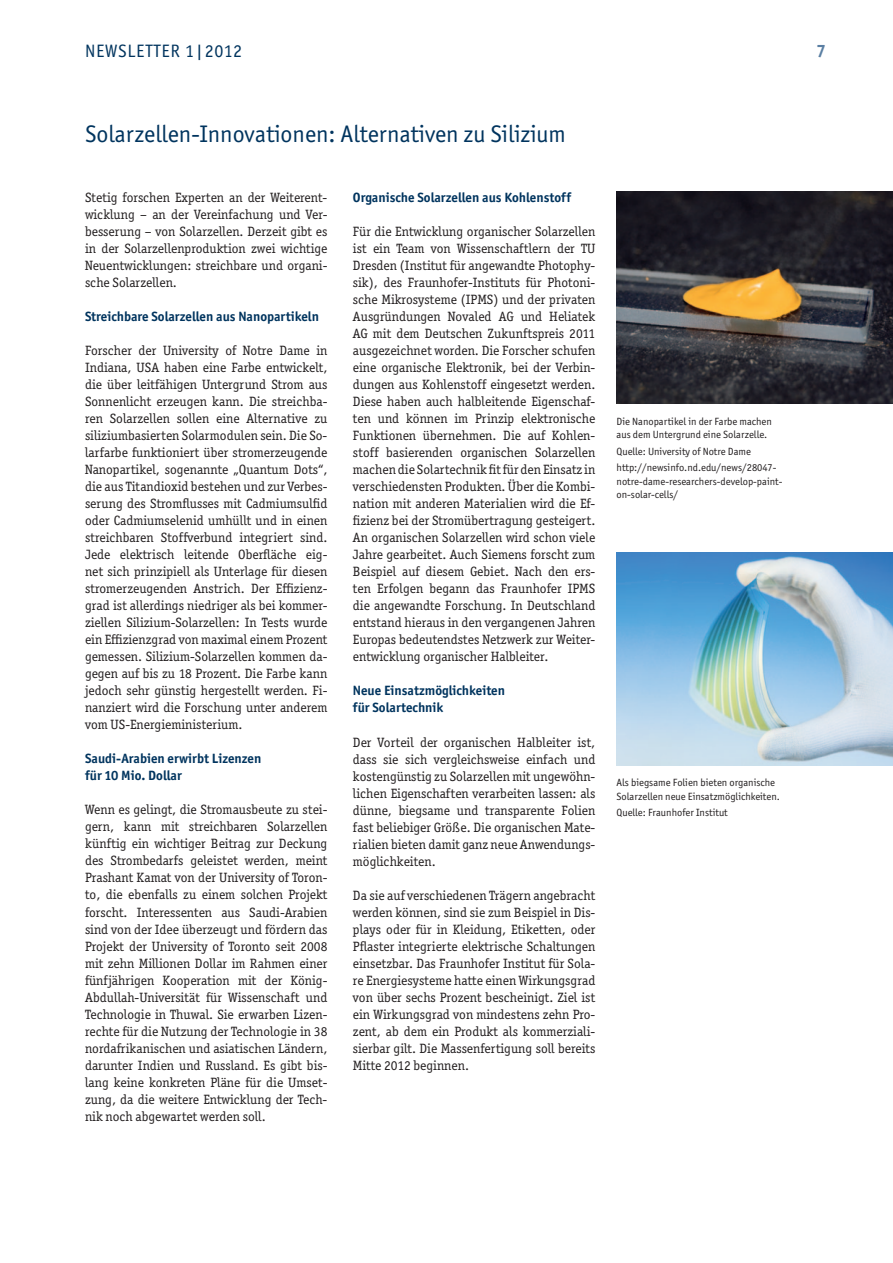
<style>
.page{position:relative;width:893px;height:1263px;background:#fff}
.page>*{position:absolute;margin:0;border:0;box-sizing:border-box;transform-origin:0 0}
.t1{font:24px "Officina San ITC";color:#00345e}
.t2{font:18px "Officina San ITC";letter-spacing:.04em;color:#00345e}
.t3{font:700 18px "Officina San ITC";color:#5a7fa3}
.t4{font:13.5px/17px "Officina Ser ITC";color:#231f20;text-align:justify}
.t5{font:700 13.5px/17px "Officina San ITC";color:#00345e}
.t6{font:10.5px/13.5px "Officina San ITC";color:#231f20}
</style>
<div class="page">
<img style="left:617px;top:553px;width:276px;height:212px">
<img style="left:617px;top:191px;width:276px;height:213px">
<h2 class="t2" style="left:85px;top:41px;width:61px">Newsletter</h2>
<h2 class="t2" style="left:185px;top:41px;width:59px">1|2012</h2>
<h2 class="t3" style="left:816px;top:40px;width:11px">7</h2>
<h1 class="t1" style="left:85px;top:120px;width:482px">Solarzellen-Innovationen: Alternativen zu Silizium</h1>
<p class="t4" style="left:85px;top:189px;width:244px">Stetig forschen Experten an der Weiterent&shy;wicklung – an der Vereinfachung und Ver&shy;besserung – von Solarzellen. Derzeit gibt es in der Solarzellenproduktion zwei wichtige Neuentwicklungen: streichbare und organi&shy;sche Solarzellen.</p>
<p class="t5" style="left:85px;top:308px;width:235px">Streichbare Solarzellen aus Nanopartikeln</p>
<p class="t4" style="left:85px;top:342px;width:244px">Forscher der University of Notre Dame in Indiana, USA haben eine Farbe entwickelt, die über leitfähigen Untergrund Strom aus Sonnenlicht erzeugen kann. Die streichba&shy;ren Solarzellen sollen eine Alternative zu siliziumbasierten Solarmodulen sein. Die So&shy;larfarbe funktioniert über stromerzeugende Nanopartikel, sogenannte „Quantum Dots“, die aus Titandioxid bestehen und zur Verbes&shy;serung des Stromflusses mit Cadmiumsulfid oder Cadmiumselenid umhüllt und in einen streichbaren Stoffverbund integriert sind.<br>Jede elektrisch leitende Oberfläche eig&shy;net sich prinzipiell als Unterlage für diesen stromerzeugenden Anstrich. Der Effizienz&shy;grad ist allerdings niedriger als bei kommer&shy;ziellen Silizium-Solarzellen: In Tests wurde ein Effizienzgrad von maximal einem Prozent gemessen. Silizium-Solarzellen kommen da&shy;gegen auf bis zu 18 Prozent. Die Farbe kann jedoch sehr günstig hergestellt werden. Fi&shy;nanziert wird die Forschung unter anderem vom US-Energieministerium.</p>
<p class="t5" style="left:85px;top:750px;width:178px">Saudi-Arabien erwirbt Lizenzen für 10 Mio. Dollar</p>
<p class="t4" style="left:85px;top:801px;width:244px">Wenn es gelingt, die Stromausbeute zu stei&shy;gern, kann mit streichbaren Solarzellen künftig ein wichtiger Beitrag zur Deckung des Strombedarfs geleistet werden, meint Prashant Kamat von der University of Toron&shy;to, die ebenfalls zu einem solchen Projekt forscht. Interessenten aus Saudi-Arabien sind von der Idee überzeugt und fördern das Projekt der University of Toronto seit 2008 mit zehn Millionen Dollar im Rahmen einer fünfjährigen Kooperation mit der König-Abdullah-Universität für Wissenschaft und Technologie in Thuwal. Sie erwarben Lizen&shy;rechte für die Nutzung der Technologie in 38 nordafrikanischen und asiatischen Ländern, darunter Indien und Russland. Es gibt bis&shy;lang keine konkreten Pläne für die Umset&shy;zung, da die weitere Entwicklung der Tech&shy;nik noch abgewartet werden soll.</p>
<p class="t5" style="left:353px;top:189px;width:220px">Organische Solarzellen aus Kohlenstoff</p>
<p class="t4" style="left:353px;top:223px;width:244px">Für die Entwicklung organischer Solarzellen ist ein Team von Wissenschaftlern der TU Dresden (Institut für angewandte Photophy&shy;sik), des Fraunhofer-Instituts für Photoni&shy;sche Mikrosysteme (IPMS) und der privaten Ausgründungen Novaled AG und Heliatek AG mit dem Deutschen Zukunftspreis 2011 ausgezeichnet worden. Die Forscher schufen eine organische Elektronik, bei der Verbin&shy;dungen aus Kohlenstoff eingesetzt werden.<br>Diese haben auch halbleitende Eigenschaf&shy;ten und können im Prinzip elektronische Funktionen übernehmen. Die auf Kohlen&shy;stoff basierenden organischen Solarzellen machen die Solartechnik fit für den Einsatz in verschiedensten Produkten. Über die Kombi&shy;nation mit anderen Materialien wird die Ef&shy;fizienz bei der Stromübertragung gesteigert.<br>An organischen Solarzellen wird schon viele Jahre gearbeitet. Auch Siemens forscht zum Beispiel auf diesem Gebiet. Nach den ers&shy;ten Erfolgen begann das Fraunhofer IPMS die angewandte Forschung. In Deutschland entstand hieraus in den vergangenen Jahren Europas bedeutendstes Netzwerk zur Weiter&shy;entwicklung organischer Halbleiter.</p>
<p class="t5" style="left:353px;top:682px;width:154px">Neue Einsatzmöglichkeiten für Solartechnik</p>
<p class="t4" style="left:353px;top:733px;width:244px">Der Vorteil der organischen Halbleiter ist, dass sie sich vergleichsweise einfach und kostengünstig zu Solarzellen mit ungewöhn&shy;lichen Eigenschaften verarbeiten lassen: als dünne, biegsame und transparente Folien fast beliebiger Größe. Die organischen Mate&shy;rialien bieten damit ganz neue Anwendungs&shy;möglichkeiten.</p>
<p class="t4" style="left:353px;top:886px;width:244px">Da sie auf verschiedenen Trägern angebracht werden können, sind sie zum Beispiel in Dis&shy;plays oder für in Kleidung, Etiketten, oder Pflaster integrierte elektrische Schaltungen einsetzbar. Das Fraunhofer Institut für Sola&shy;re Energiesysteme hatte einen Wirkungsgrad von über sechs Prozent bescheinigt. Ziel ist ein Wirkungsgrad von mindestens zehn Pro&shy;zent, ab dem ein Produkt als kommerziali&shy;sierbar gilt. Die Massenfertigung soll bereits Mitte 2012 beginnen.</p>
<p class="t6" style="left:617px;top:414px;width:157px">Die Nanopartikel in der Farbe machen aus dem Untergrund eine Solarzelle.</p>
<p class="t6" style="left:617px;top:443px;width:160px;line-height:16.5px">Quelle: University of Notre Dame http://newsinfo.nd.edu/news/28047-</p>
<p class="t6" style="left:617px;top:474px;width:166px">notre-dame-researchers-develop-paint&shy;on-solar-cells/</p>
<p class="t6" style="left:617px;top:776px;width:165px">Als biegsame Folien bieten organische<br>Solarzellen neue Einsatzmöglichkeiten.</p>
<p class="t6" style="left:617px;top:806px;width:113px">Quelle: Fraunhofer Institut</p>
</div>
